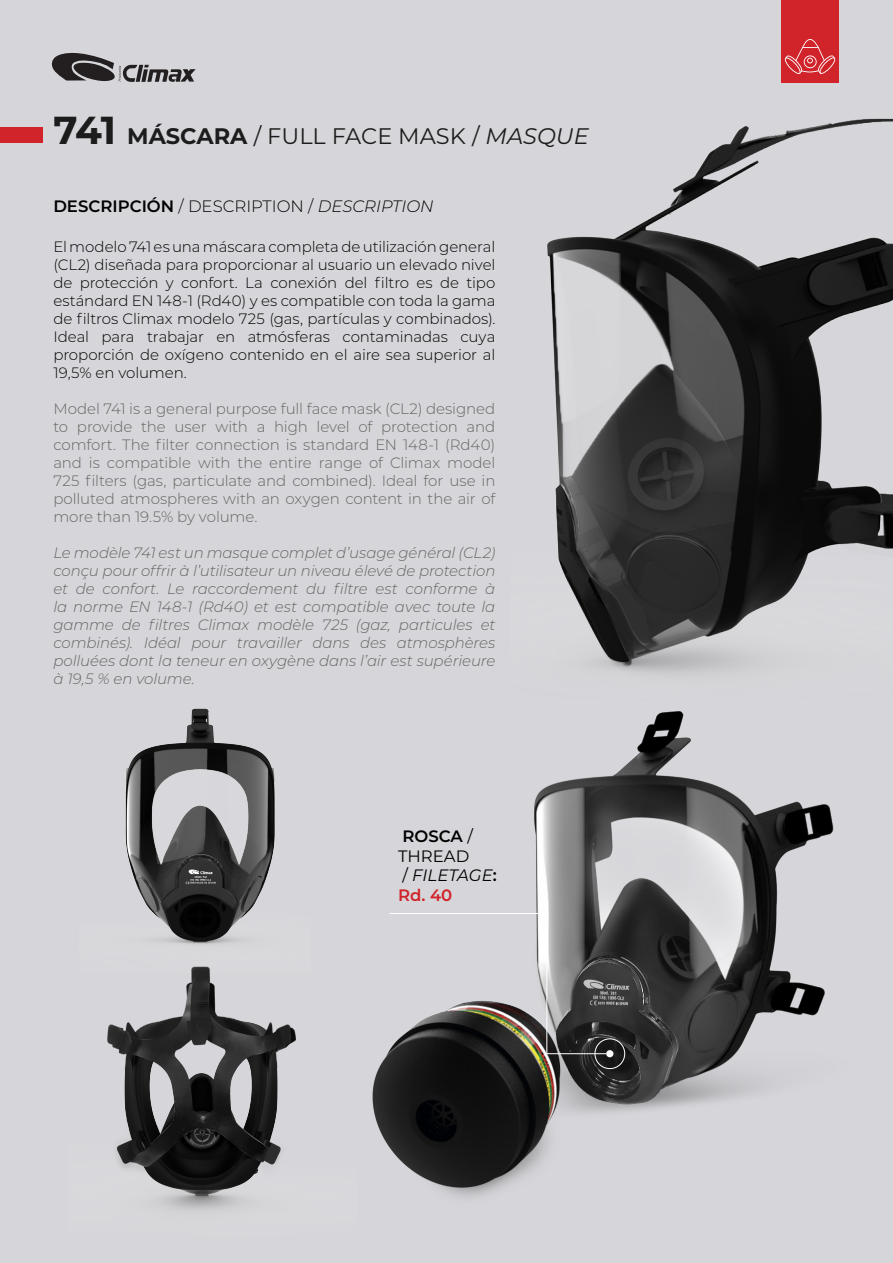
<style>
.page{position:relative;width:893px;height:1263px;background:#d6d6da}
.page>*{position:absolute;margin:0;border:0;box-sizing:border-box;transform-origin:0 0}
.NOMBRE_PRODUCTO{font:22.5px "Montserrat";color:#1c1c1c}
.TITULO_2_pagina{font:300 16.5px "Montserrat";color:#000}
.TITULO_2_pagina-2{font:italic 16.5px/19.8px "Montserrat";color:#000}
.TITULO_2_pagina-3{font:16.5px/19.8px "Montserrat";color:#000}
.TEXTO_BASE{font:300 15px/18px "Montserrat";letter-spacing:-.005em;color:#000;text-align:justify}
.TEXTO_BASE-2{font:italic 300 15px/18px "Montserrat";letter-spacing:-.01em;color:#666563;text-align:justify}
.TEXTO_BASE-3{font:300 15px/18px "Montserrat";letter-spacing:-.01em;color:#666563;text-align:justify}
.s1{font-weight:700;font-size:39px}
.s2{font-weight:700}
.s3{font-style:italic}
.s4{font-weight:600}
.s5{font-style:normal}
.s6{font-weight:600;font-style:normal}
.s7{font-weight:600;font-style:normal;color:#d1232a}
</style>
<div class="page">
<img style="left:372px;top:759px;width:462px;height:438px">
<svg style="left:51px;top:52px;width:145px;height:30px"></svg>
<div style="left:0;top:127px;width:43px;height:16px;background:#d0232a"></div>
<div style="left:781px;top:0;width:58px;height:83px;background:#d0232a"></div>
<svg style="left:784px;top:39px;width:52px;height:31px"></svg>
<img style="left:547px;top:70px;width:346px;height:689px">
<img style="left:125px;top:708px;width:150px;height:231px">
<img style="left:107px;top:939px;width:189px;height:271px">
<svg style="left:389px;top:913px;width:218px;height:141px"></svg>
<div style="left:595px;top:1038px;width:30px;height:31px;border:1px solid #fff;border-radius:50%"></div>
<div style="left:606px;top:1050px;width:7px;height:7px;background:#fff;border-radius:50%"></div>
<p class="NOMBRE_PRODUCTO" style="left:53px;top:121px;width:537px"><span class="s1">741</span> <span class="s2">MÁSCARA</span> / FULL FACE MASK / <span class="s3">MASQUE</span></p>
<p class="TITULO_2_pagina" style="left:53px;top:195px;width:382px"><span class="s4">DESCRIPCIÓN</span> / DESCRIPTION / <span class="s3">DESCRIPTION</span></p>
<p class="TEXTO_BASE" style="left:53px;top:237px;width:444px">El modelo 741 es una máscara completa de utilización general (CL2) diseñada para proporcionar al usuario un elevado nivel de protección y confort. La conexión del filtro es de tipo estándard EN 148-1 (Rd40) y es compatible con toda la gama de filtros Climax modelo 725 (gas, partículas y combinados).<br>Ideal para trabajar en atmósferas contaminadas cuya proporción de oxígeno contenido en el aire sea superior al 19,5% en volumen.</p>
<p class="TEXTO_BASE-3" style="left:53px;top:399px;width:444px">Model 741 is a general purpose full face mask (CL2) designed to provide the user with a high level of protection and comfort. The filter connection is standard EN 148-1 (Rd40) and is compatible with the entire range of Climax model 725 filters (gas, particulate and combined). Ideal for use in polluted atmospheres with an oxygen content in the air of more than 19.5% by volume.</p>
<p class="TEXTO_BASE-2" style="left:53px;top:543px;width:444px">Le modèle 741 est un masque complet d’usage général (CL2) conçu pour offrir à l’utilisateur un niveau élevé de protection et de confort. Le raccordement du filtre est conforme à la norme EN 148-1 (Rd40) et est compatible avec toute la gamme de filtres Climax modèle 725 (gaz, particules et combinés). Idéal pour travailler dans des atmosphères polluées dont la teneur en oxygène dans l’air est supérieure à 19,5 % en volume.</p>
<p class="TITULO_2_pagina-3" style="left:398px;top:825px;width:77px"><span class="s4">ROSCA</span> /<br>THREAD</p>
<p class="TITULO_2_pagina-2" style="left:398px;top:865px;width:100px"><span class="s5">/</span> FILETAGE<span class="s6">:<br></span><span class="s7">Rd. 40</span></p>
</div>
